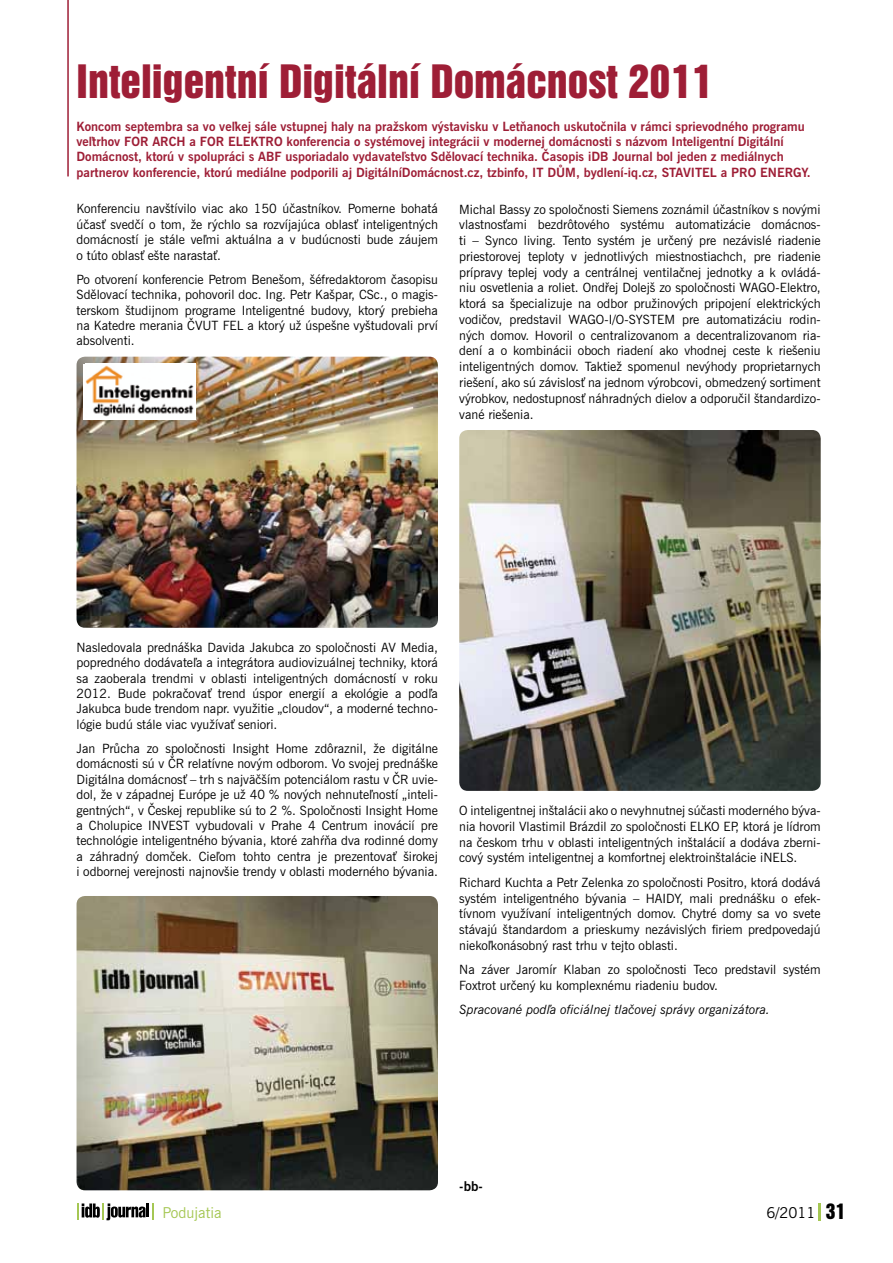
<style>
.page{position:relative;width:893px;height:1263px;background:#fff}
.page>*{position:absolute;margin:0;border:0;box-sizing:border-box;transform-origin:0 0}
.t1{font:42px "Swiss 921 AT Regular A";color:#9e1e36}
.t2{font:15px "News Gothic AT";color:#a5c753}
.t3{font:15px "News Gothic AT";color:#000}
.t4{font:700 13.5px "News Gothic AT";color:#000}
.t5{font:12.75px/15.8px "News Gothic AT";color:#000;text-align:justify}
.t6{font:700 12.75px/15.5px "News Gothic AT";color:#9e1e36}
.t7{font:italic 12.75px "News Gothic AT";color:#000}
.s1{font-family:"Swiss 921 AT Regular A";font-size:19.5px}
</style>
<div class="page">
<svg style="left:819px;top:1203px;width:2px;height:17px"></svg>
<svg style="left:152px;top:1203px;width:2px;height:17px"></svg>
<svg style="left:77px;top:1203px;width:68px;height:17px"></svg>
<hr style="left:146px;top:1203px;width:3px;height:14px;background:#000">
<img style="left:77px;top:357px;width:361px;height:271px">
<img style="left:77px;top:896px;width:361px;height:294px">
<img style="left:459px;top:430px;width:362px;height:361px">
<hr style="left:67px;top:0;width:2px;height:176px;background:#9e1e36">
<img style="left:85px;top:364px;width:110px;height:56px">
<h1 class="t1" style="left:77px;top:54px;width:638px">Inteligentní Digitální Domácnost 2011</h1>
<p class="t6" style="left:77px;top:118px;width:736px">Koncom septembra sa vo veľkej sále vstupnej haly na pražskom výstavisku v Letňanoch uskutočnila v rámci sprievodného programu veľtrhov FOR ARCH a FOR ELEKTRO konferencia o systémovej integrácii v modernej domácnosti s názvom Inteligentní Digitální Domácnost, ktorú v spolupráci s ABF usporiadalo vydavateľstvo Sdělovací technika. Časopis iDB Journal bol jeden z mediálnych partnerov konferencie, ktorú mediálne podporili aj DigitálníDomácnost.cz, tzbinfo, IT DŮM, bydlení-iq.cz, STAVITEL a PRO ENERGY.</p>
<p class="t5" style="left:77px;top:201px;width:363px">Konferenciu navštívilo viac ako 150 účastníkov. Pomerne bohatá účasť svedčí o tom, že rýchlo sa rozvíjajúca oblasť inteligentných domácností je stále veľmi aktuálna a v budúcnosti bude záujem o túto oblasť ešte narastať.</p>
<p class="t5" style="left:77px;top:271px;width:363px">Po otvorení konferencie Petrom Benešom, šéfredaktorom časopisu Sdělovací technika, pohovoril doc. Ing. Petr Kašpar, CSc., o magis&shy;terskom študijnom programe Inteligentné budovy, ktorý prebieha na Katedre merania ČVUT FEL a ktorý už úspešne vyštudovali prví absolventi.</p>
<p class="t5" style="left:459px;top:201px;width:363px">Michal Bassy zo spoločnosti Siemens zoznámil účastníkov s -novými vlastnosťami bezdrôtového systému automatizácie domácnos&shy;ti – Synco living. Tento systém je určený pre nezávislé riadenie priestorovej teploty v jednotlivých miestnostiachch, pre riadenie prípravy teplej vody a centrálnej ventilačnej jednotky a k ovládá&shy;niu osvetlenia a roliet. Ondřej Dolejš zo spoločnosti WAGO-Elektro, ktorá sa špecializuje na odbor pružinových pripojení elektrických vodičov, predstavil WAGO-I/O-SYSTEM pre automatizáciu rodin&shy;ných domov. Hovoril o centralizovanom a decentralizovanom ria&shy;dení a o kombinácii oboch riadení ako vhodnej ceste k riešeniu inteligentných domov. Taktiež spomenul nevýhody proprietarnych riešení, ako sú závislosť na jednom výrobcovi, obmedzený sortiment výrobkov, nedostupnosť náhradných dielov a odporučil štandardizo&shy;vané riešenia.</p>
<p class="t5" style="left:77px;top:639px;width:363px">Nasledovala prednáška Davida Jakubca zo spoločnosti AV Media, popredného dodávateľa a integrátora audiovizuálnej techniky, ktorá sa zaoberala trendmi v oblasti inteligentných domácností v roku 2012. Bude pokračovať trend úspor energií a ekológie a podľa Jakubca bude trendom napr. využitie „cloudov“, a moderné techno&shy;lógie budú stále viac využívať seniori.</p>
<p class="t5" style="left:77px;top:740px;width:363px">Jan Průcha zo spoločnosti Insight Home zdôraznil, že digitálne domácnosti sú v ČR relatívne novým odborom. Vo svojej prednáške Digitálna domácnosť – trh s najväčším potenciálom rastu v ČR uvie&shy;dol, že v západnej Európe je už 40 % nových nehnuteľností „inteli&shy;gentných“, v Českej republike sú to 2 %. Spoločnosti Insight Home a Cholupice INVEST vybudovali v Prahe 4 Centrum inovácií pre technológie inteligentného bývania, ktoré zahŕňa dva rodinné domy a záhradný domček. Cieľom tohto centra je prezentovať širokej i -odbornej verejnosti najnovšie trendy v oblasti moderného bývania.</p>
<p class="t5" style="left:459px;top:803px;width:363px">O inteligentnej inštalácii ako o nevyhnutnej súčasti moderného býva&shy;nia hovoril Vlastimil Brázdil zo spoločnosti ELKO EP, ktorá je lídrom na českom trhu v oblasti inteligentných inštalácií a -dodáva zberni&shy;cový systém inteligentnej a komfortnej elektroinštalácie iNELS.</p>
<p class="t5" style="left:459px;top:874px;width:363px">Richard Kuchta a Petr Zelenka zo spoločnosti Positro, ktorá dodává systém inteligentného bývania – HAIDY, mali prednášku o efek&shy;tívnom využívaní inteligentných domov. Chytré domy sa vo svete stávajú štandardom a prieskumy nezávislých firiem predpovedajú niekoľkonásobný rast trhu v tejto oblasti.</p>
<p class="t5" style="left:459px;top:961px;width:363px">Na záver Jaromír Klaban zo spoločnosti Teco predstavil systém<br>Foxtrot určený ku komplexnému riadeniu budov.</p>
<p class="t7" style="left:459px;top:1002px;width:312px">Spracované podľa oficiálnej tlačovej správy organizátora.</p>
<p class="t4" style="left:459px;top:1177px;width:25px">-bb-</p>
<p class="t2" style="left:162px;top:1203px;width:61px">Podujatia</p>
<p class="t3" style="left:766px;top:1203px;width:80px">6/2011 <span class="s1">31</span></p>
</div>
